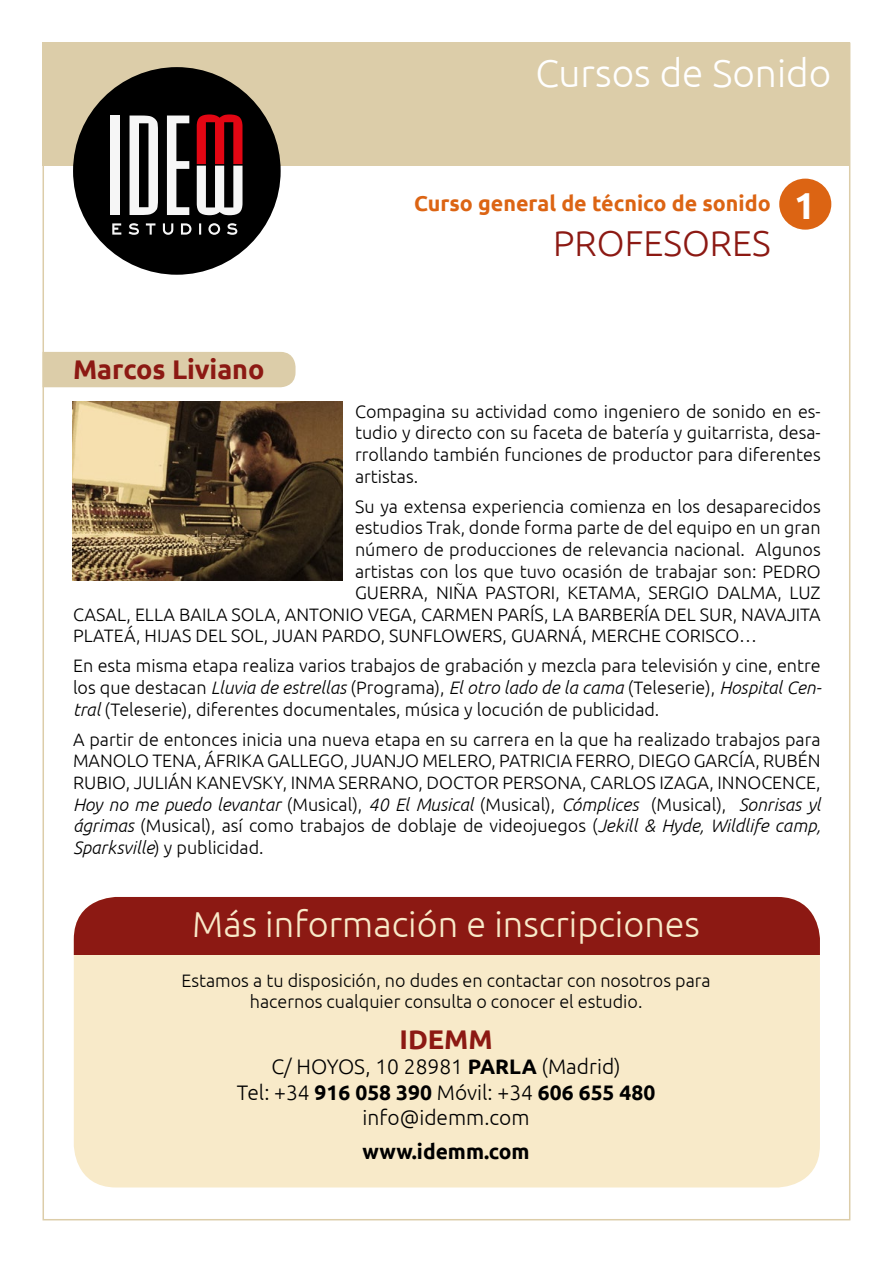
<style>
.page{position:relative;width:893px;height:1263px;background:#fff}
.page>*{position:absolute;margin:0;border:0;box-sizing:border-box;transform-origin:0 0}
.t1{font:300 38.7px "Ubuntu";color:#fff}
.t2{font:300 36px "Ubuntu";color:#f8eac9}
.t3{font:300 36px "Ubuntu";color:#8c1913}
.t4{font:700 27px "Ubuntu";color:#8c1913}
.t5{font:700 21.45px "Ubuntu";color:#dc6413}
.t6{font:300 21px/25.2px "Ubuntu";color:#000;text-align:center}
.t7{font:700 21px "Ubuntu";color:#000}
.t8{font:300 18px/21.6px "Ubuntu";color:#000;text-align:justify}
.s1{font-size:37.5px;color:#fff}
.s2{font-style:italic}
.s3{font-weight:700}
</style>
<div class="page">
<div style="left:43px;top:43px;width:807px;height:123px;background:#dccda9"></div>
<div style="left:73px;top:67px;width:208px;height:208px;background:#000;border-radius:50%"></div>
<div style="left:111px;top:116px;width:9px;height:99px;background:#f6f6f6"></div>
<svg style="left:130px;top:116px;width:28px;height:99px"></svg>
<svg style="left:167px;top:116px;width:22px;height:99px"></svg>
<svg style="left:197px;top:114px;width:46px;height:101px"></svg>
<svg style="left:112px;top:223px;width:125px;height:12px"></svg>
<div style="left:43px;top:352px;width:253px;height:35px;background:#dccda9"></div>
<div style="left:779px;top:179px;width:52px;height:51px;background:#dc6413;border-radius:50%"></div>
<img style="left:72px;top:402px;width:270px;height:178px">
<div style="left:74px;top:897px;width:746px;height:290px;background:#f8eac9;border-radius:43px"></div>
<div style="left:74px;top:897px;width:746px;height:58px;background:#8c1913"></div>
<h1 class="t1" style="left:535px;top:50px;width:297px">Cursos de Sonido</h1>
<h3 class="t4" style="left:73px;top:353px;width:193px">Marcos Liviano</h3>
<p class="t5" style="left:414px;top:190px;width:403px">Curso general de técnico de sonido <span class="s1">1</span></p>
<h2 class="t3" style="left:553px;top:221px;width:219px">PROFESORES</h2>
<p class="t8" style="left:355px;top:400px;width:467px">Compagina su actividad como ingeniero de sonido en es&shy;tudio y directo con su faceta de batería y guitarrista, desa&shy;rrollando también funciones de productor para diferentes artistas.</p>
<p class="t8" style="left:355px;top:495px;width:467px">Su ya extensa experiencia comienza en los desaparecidos</p>
<p class="t8" style="left:355px;top:517px;width:467px">estudios Trak, donde forma parte de del equipo en un gran</p>
<p class="t8" style="left:355px;top:538px;width:467px">número de producciones de relevancia nacional. Algunos</p>
<p class="t8" style="left:355px;top:560px;width:467px">artistas con los que tuvo ocasión de trabajar son: PEDRO</p>
<p class="t8" style="left:355px;top:581px;width:467px">GUERRA, NIÑA PASTORI, KETAMA, SERGIO DALMA, LUZ</p>
<p class="t8" style="left:73px;top:603px;width:749px">CASAL, ELLA BAILA SOLA, ANTONIO VEGA, CARMEN PARÍS, LA BARBERÍA DEL SUR, NAVAJITA</p>
<p class="t8" style="left:73px;top:625px;width:685px">PLATEÁ, HIJAS DEL SOL, JUAN PARDO, SUNFLOWERS, GUARNÁ, MERCHE CORISCO…</p>
<p class="t8" style="left:73px;top:655px;width:750px">En esta misma etapa realiza varios trabajos de grabación y mezcla para televisión y cine, entre los que destacan <span class="s2">Lluvia de estrellas</span> (Programa), <span class="s2">El otro lado de la cama</span> (Teleserie), <span class="s2">Hospital Cen&shy;tral</span> (Teleserie), diferentes documentales, música y locución de publicidad.</p>
<p class="t8" style="left:73px;top:728px;width:749px">A partir de entonces inicia una nueva etapa en su carrera en la que ha realizado trabajos para MANOLO TENA, ÁFRIKA GALLEGO, JUANJO MELERO, PATRICIA FERRO, DIEGO GARCÍA, RUBÉN RUBIO, JULIÁN KANEVSKY, INMA SERRANO, DOCTOR PERSONA, CARLOS IZAGA, INNOCENCE, <span class="s2">Hoy no me puedo levantar</span> (Musical), <span class="s2">40 El Musical</span> (Musical), <span class="s2">Cómplices</span> (Musical), <span class="s2">Sonrisas yl ágrimas</span> (Musical), así como trabajos de doblaje de videojuegos (<span class="s2">Jekill &amp; Hyde, Wildlife camp, Sparksville</span>) y publicidad.</p>
<h2 class="t2" style="left:192px;top:902px;width:509px">Más información e inscripciones</h2>
<p class="t8" style="left:181px;top:969px;width:531px;text-align:center">Estamos a tu disposición, no dudes en contactar con nosotros para hacernos cualquier consulta o conocer el estudio.</p>
<h3 class="t4" style="left:399px;top:1023px;width:95px">IDEMM</h3>
<p class="t6" style="left:237px;top:1054px;width:420px">C/ HOYOS, 10 28981 <span class="s3">PARLA</span> (Madrid)<br>Tel: +34 <span class="s3">916 058 390</span> Móvil: +34 <span class="s3">606 655 480 </span>info@idemm.com</p>
<p class="t7" style="left:363px;top:1138px;width:168px">www.idemm.com</p>
</div>
